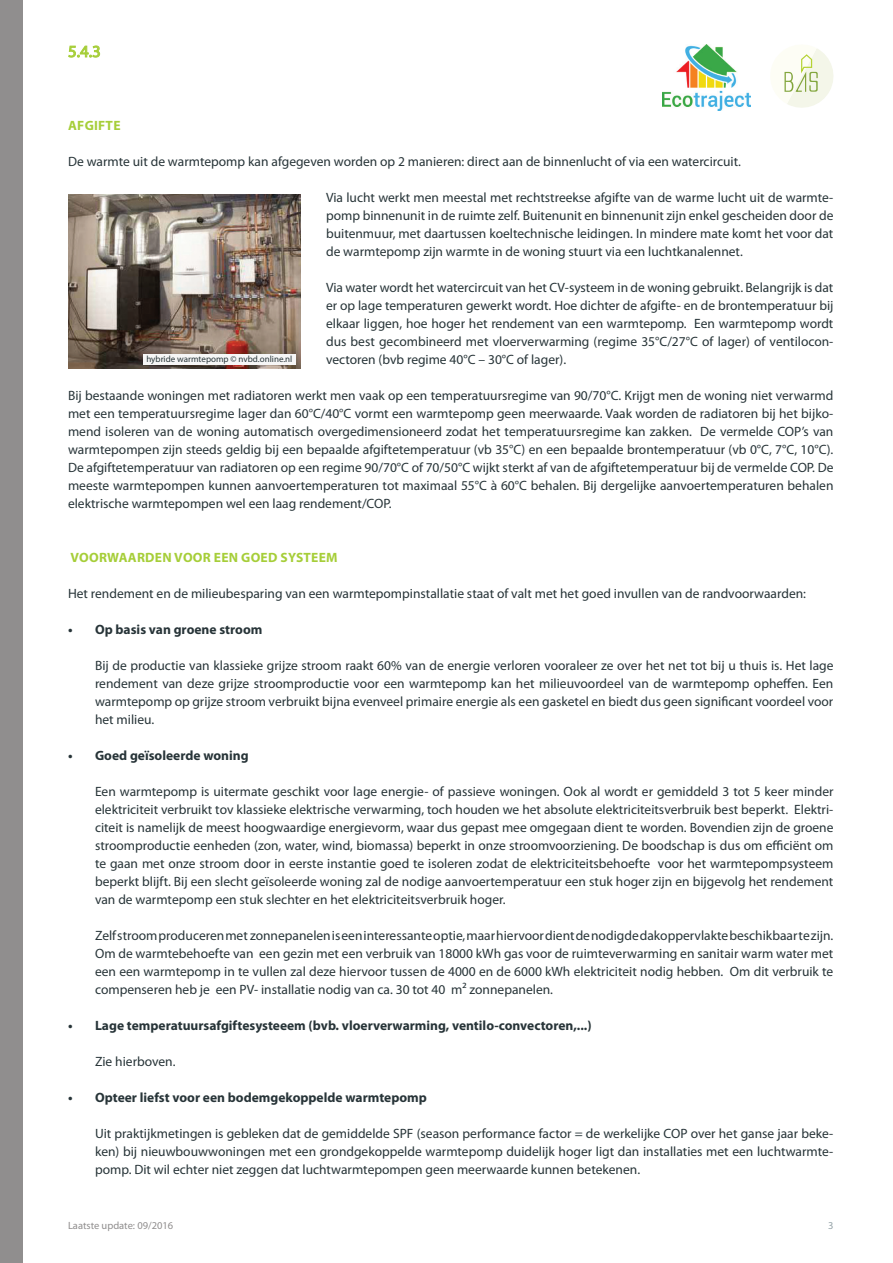
<style>
.page{position:relative;width:893px;height:1263px;background:#fff}
.page>*{position:absolute;margin:0;border:0;box-sizing:border-box;transform-origin:0 0}
.t1{font:16.8px "Myriad Pro";color:#a6ce39}
.t2{font:13.5px/18px "Myriad Pro";color:#273438;text-align:justify}
.t3{font:700 13.5px "Myriad Pro";color:#273438}
.t4{font:700 13.5px "Myriad Pro";letter-spacing:.02em;color:#a6ce39}
.t5{font:10.5px "Myriad Pro";color:#908e8e}
.t6{font:10.5px "Myriad Pro";color:#95a3a8}
.t7{font:9px "Myriad Pro";color:#273438}
</style>
<div class="page">
<svg style="left:784px;top:49px;width:50px;height:59px"></svg>
<img style="left:662px;top:44px;width:88px;height:67px">
<div style="left:0;top:0;width:23px;height:1263px;background:#908e8e"></div>
<img style="left:68px;top:195px;width:233px;height:173px">
<div style="left:143px;top:354px;width:152px;height:10px;background:#f6f6f6"></div>
<svg style="left:68px;top:45px;width:32px;height:13px"></svg>
<p class="t1" style="left:68px;top:41px;width:34px">5.4.3</p>
<p class="t4" style="left:68px;top:116px;width:54px">Afgifte</p>
<p class="t2" style="left:68px;top:152px;width:674px">De warmte uit de warmtepomp kan afgegeven worden op 2 manieren: direct aan de binnenlucht of via een watercircuit.</p>
<p class="t2" style="left:326px;top:188px;width:509px">Via lucht werkt men meestal met rechtstreekse afgifte van de warme lucht uit de warmte&shy;pomp binnenunit in de ruimte zelf. Buitenunit en binnenunit zijn enkel gescheiden door de buitenmuur, met daartussen koeltechnische leidingen. In mindere mate komt het voor dat de warmtepomp zijn warmte in de woning stuurt via een luchtkanalennet.</p>
<p class="t2" style="left:326px;top:278px;width:509px">Via water wordt het watercircuit van het CV-systeem in de woning gebruikt. Belangrijk is dat er op lage temperaturen gewerkt wordt. Hoe dichter de afgifte- en de brontemperatuur bij elkaar liggen, hoe hoger het rendement van een warmtepomp. Een warmtepomp wordt dus best gecombineerd met vloerverwarming (regime 35°C/27°C of lager) of ventilocon&shy;vectoren (bvb regime 40°C – 30°C of lager).</p>
<p class="t2" style="left:68px;top:386px;width:767px">Bij bestaande woningen met radiatoren werkt men vaak op een temperatuursregime van 90/70°C. Krijgt men de woning niet verwarmd met een temperatuursregime lager dan 60°C/40°C vormt een warmtepomp geen meerwaarde. Vaak worden de radiatoren bij het bijko&shy;mend isoleren van de woning automatisch overgedimensioneerd zodat het temperatuursregime kan zakken. De vermelde COP’s van warmtepompen zijn steeds geldig bij een bepaalde afgiftetemperatuur (vb 35°C) en een bepaalde brontemperatuur (vb 0°C, 7°C, 10°C).<br>De afgiftetemperatuur van radiatoren op een regime 90/70°C of 70/50°C wijkt sterkt af van de afgiftetemperatuur bij de vermelde COP. De meeste warmtepompen kunnen aanvoertemperaturen tot maximaal 55°C à 60°C behalen. Bij dergelijke aanvoertemperaturen behalen elektrische warmtepompen wel een laag rendement/COP.</p>
<p class="t7" style="left:146px;top:354px;width:147px">hybride warmtepomp © nvbd.online.nl</p>
<p class="t4" style="left:70px;top:548px;width:20px">Voorwaar</p>
<p class="t4" style="left:145px;top:548px;width:40px">den voor</p>
<p class="t4" style="left:214px;top:548px;width:124px">een goed systeem</p>
<p class="t2" style="left:68px;top:584px;width:740px">Het rendement en de milieubesparing van een warmtepompinstallatie staat of valt met het goed invullen van de randvoorwaarden:</p>
<p class="t3" style="left:68px;top:620px;width:196px">• Op basis van groene stroom</p>
<p class="t2" style="left:95px;top:656px;width:740px">Bij de productie van klassieke grijze stroom raakt 60% van de energie verloren vooraleer ze over het net tot bij u thuis is. Het lage rendement van deze grijze stroomproductie voor een warmtepomp kan het milieuvoordeel van de warmtepomp opheffen. Een warmtepomp op grijze stroom verbruikt bijna evenveel primaire energie als een gasketel en biedt dus geen significant voordeel voor het milieu.</p>
<p class="t3" style="left:68px;top:746px;width:182px">• Goed geïsoleerde woning</p>
<p class="t2" style="left:95px;top:782px;width:740px">Een warmtepomp is uitermate geschikt voor lage energie- of passieve woningen. Ook al wordt er gemiddeld 3 tot 5 keer minder elektriciteit verbruikt tov klassieke elektrische verwarming, toch houden we het absolute elektriciteitsverbruik best beperkt. Elektri&shy;citeit is namelijk de meest hoogwaardige energievorm, waar dus gepast mee omgegaan dient te worden. Bovendien zijn de groene stroomproductie eenheden (zon, water, wind, biomassa) beperkt in onze stroomvoorziening. De boodschap is dus om efficiënt om te gaan met onze stroom door in eerste instantie goed te isoleren zodat de elektriciteitsbehoefte voor het warmtepompsysteem beperkt blijft. Bij een slecht geïsoleerde woning zal de nodige aanvoertemperatuur een stuk hoger zijn en bijgevolg het rendement van de warmtepomp een stuk slechter en het elektriciteitsverbruik hoger.</p>
<p class="t2" style="left:95px;top:926px;width:740px">Zelf stroom produceren met zonnepanelen is een interessante optie, maar hiervoor dient de nodigde dakoppervlakte beschikbaar te zijn.<br>Om de warmtebehoefte van een gezin met een verbruik van 18000 kWh gas voor de ruimteverwarming en sanitair warm water met een een warmtepomp in te vullen zal deze hiervoor tussen de 4000 en de 6000 kWh elektriciteit nodig hebben. Om dit verbruik te compenseren heb je een PV- installatie nodig van ca. 30 tot 40 m² zonnepanelen.</p>
<p class="t3" style="left:68px;top:1016px;width:525px">• Lage temperatuursafgiftesysteeem (bvb. vloerverwarming, ventilo-convectoren,...)</p>
<p class="t2" style="left:95px;top:1052px;width:82px">Zie hierboven.</p>
<p class="t3" style="left:68px;top:1088px;width:360px">• Opteer liefst voor een bodemgekoppelde warmtepomp</p>
<p class="t2" style="left:95px;top:1124px;width:740px">Uit praktijkmetingen is gebleken dat de gemiddelde SPF (season performance factor = de werkelijke COP over het ganse jaar beke&shy;ken) bij nieuwbouwwoningen met een grondgekoppelde warmtepomp duidelijk hoger ligt dan installaties met een luchtwarmte&shy;pomp. Dit wil echter niet zeggen dat luchtwarmtepompen geen meerwaarde kunnen betekenen.</p>
<p class="t5" style="left:68px;top:1219px;width:107px">Laatste update: 09/2016</p>
<p class="t6" style="left:828px;top:1219px;width:7px">3</p>
</div>
